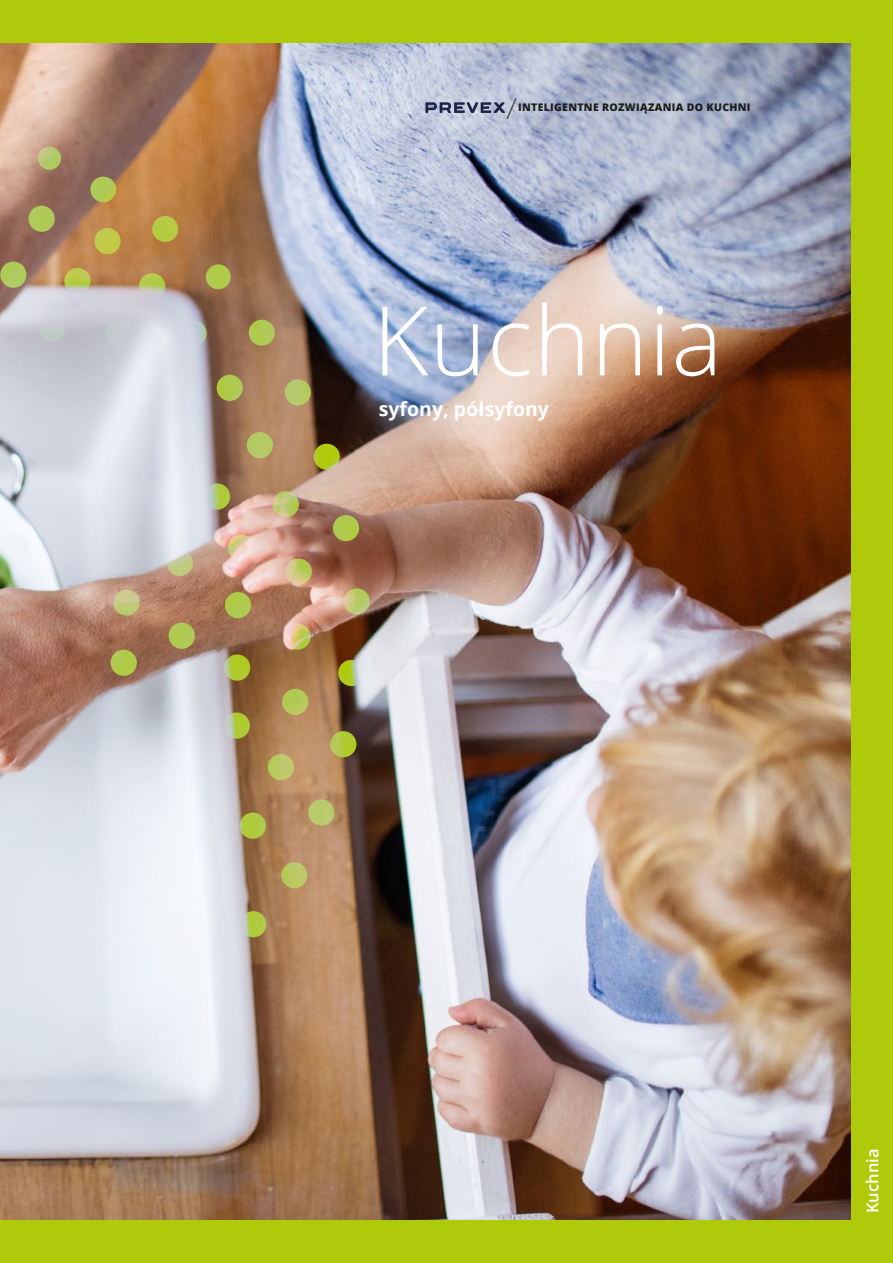
<style>
.page{position:relative;width:893px;height:1263px;background:#afca0b}
.page>*{position:absolute;margin:0;border:0;box-sizing:border-box;transform-origin:0 0}
.ok{font:300 96px "Open Sans";letter-spacing:.01em;color:#fff}
.ok-2{font:700 19.5px "Open Sans";color:#fff}
.ok-3{font:600 16.5px "Open Sans";color:#fff}
.text{font:800 10.5px "Open Sans";letter-spacing:.03em;color:#1d1d1b}
</style>
<div class="page">
<img style="left:0;top:43px;width:850px;height:1177px">
<div style="left:8px;top:1090px;width:26px;height:26px;background:#d0d4df;border-radius:50%"></div>
<div style="left:66px;top:1063px;width:26px;height:26px;background:#cfd5e1;border-radius:50%"></div>
<div style="left:25px;top:1017px;width:26px;height:26px;background:#dce3eb;border-radius:50%"></div>
<svg style="left:0;top:972px;width:9px;height:26px"></svg>
<svg style="left:0;top:907px;width:22px;height:26px"></svg>
<svg style="left:0;top:841px;width:22px;height:27px"></svg>
<div style="left:38px;top:807px;width:26px;height:26px;background:#dbdfea;border-radius:50%"></div>
<div style="left:72px;top:759px;width:26px;height:26px;background:#d1d8e2;border-radius:50%"></div>
<div style="left:98px;top:706px;width:26px;height:26px;background:#ccd3dd;border-radius:50%"></div>
<svg style="left:111px;top:650px;width:26px;height:26px"></svg>
<svg style="left:113px;top:589px;width:27px;height:27px"></svg>
<div style="left:100px;top:533px;width:26px;height:26px;background:#d6dae5;border-radius:50%"></div>
<svg style="left:167px;top:550px;width:26px;height:26px"></svg>
<svg style="left:169px;top:623px;width:26px;height:26px"></svg>
<svg style="left:224px;top:654px;width:26px;height:27px"></svg>
<div style="left:164px;top:693px;width:26px;height:26px;background:linear-gradient(to right,#c2cad5,#f0f4f9);border-radius:50%"></div>
<svg style="left:224px;top:712px;width:26px;height:27px"></svg>
<div style="left:198px;top:763px;width:27px;height:26px;background:#dbdee7;border-radius:50%"></div>
<div style="left:137px;top:758px;width:26px;height:26px;background:#e1e6ed;border-radius:50%"></div>
<div style="left:167px;top:816px;width:26px;height:26px;background:#f3f6fb;border-radius:50%"></div>
<div style="left:101px;top:818px;width:26px;height:26px;background:#e6ebf3;border-radius:50%"></div>
<div style="left:131px;top:872px;width:26px;height:26px;background:#eef2f7;border-radius:50%"></div>
<div style="left:60px;top:876px;width:26px;height:26px;background:#e1e5ee;border-radius:50%"></div>
<div style="left:44px;top:946px;width:26px;height:27px;background:#e2e6ef;border-radius:50%"></div>
<div style="left:106px;top:931px;width:27px;height:26px;background:#ebf0f6;border-radius:50%"></div>
<div style="left:172px;top:922px;width:26px;height:26px;background:#f4f5fa;border-radius:50%"></div>
<div style="left:86px;top:994px;width:26px;height:26px;background:#e1e5ef;border-radius:50%"></div>
<div style="left:126px;top:1039px;width:26px;height:26px;background:#e4e8f1;border-radius:50%"></div>
<div style="left:153px;top:985px;width:26px;height:27px;background:#edf2f8;border-radius:50%"></div>
<div style="left:214px;top:969px;width:25px;height:25px;background:#dde1ea;border-radius:50%"></div>
<svg style="left:240px;top:911px;width:26px;height:26px"></svg>
<div style="left:203px;top:864px;width:26px;height:27px;background:#e1e6ed;border-radius:50%"></div>
<svg style="left:240px;top:813px;width:26px;height:26px"></svg>
<svg style="left:281px;top:862px;width:26px;height:26px"></svg>
<div style="left:308px;top:799px;width:26px;height:26px;background:#bbca6d;border-radius:50%"></div>
<div style="left:268px;top:754px;width:26px;height:26px;background:linear-gradient(to right,#b3ca56,#c3c871);border-radius:50%"></div>
<svg style="left:330px;top:731px;width:26px;height:26px"></svg>
<div style="left:282px;top:689px;width:26px;height:26px;background:#b3ca58;border-radius:50%"></div>
<svg style="left:338px;top:660px;width:26px;height:26px"></svg>
<svg style="left:344px;top:588px;width:26px;height:26px"></svg>
<div style="left:333px;top:515px;width:26px;height:26px;background:linear-gradient(to bottom,#aec852,#afc943);border-radius:50%"></div>
<svg style="left:286px;top:558px;width:26px;height:27px"></svg>
<svg style="left:284px;top:623px;width:27px;height:27px"></svg>
<div style="left:225px;top:592px;width:26px;height:26px;background:#afca4b;border-radius:50%"></div>
<svg style="left:228px;top:535px;width:26px;height:26px"></svg>
<svg style="left:204px;top:483px;width:26px;height:27px"></svg>
<div style="left:142px;top:486px;width:26px;height:26px;background:linear-gradient(to right,#c6cad6,#e2e6f0);border-radius:50%"></div>
<div style="left:112px;top:429px;width:26px;height:26px;background:#e5eaf0;border-radius:50%"></div>
<div style="left:81px;top:376px;width:27px;height:26px;background:#c8ccd7;border-radius:50%"></div>
<div style="left:147px;top:372px;width:27px;height:27px;background:#dde2e9;border-radius:50%"></div>
<div style="left:179px;top:427px;width:26px;height:27px;background:#dde1eb;border-radius:50%"></div>
<svg style="left:217px;top:375px;width:26px;height:26px"></svg>
<div style="left:247px;top:432px;width:26px;height:26px;background:#b4ca64;border-radius:50%"></div>
<svg style="left:273px;top:491px;width:26px;height:26px"></svg>
<svg style="left:314px;top:444px;width:26px;height:26px"></svg>
<svg style="left:285px;top:379px;width:26px;height:26px"></svg>
<svg style="left:249px;top:320px;width:26px;height:26px"></svg>
<div style="left:206px;top:264px;width:25px;height:25px;background:#afca4a;border-radius:50%"></div>
<svg style="left:180px;top:320px;width:26px;height:27px"></svg>
<div style="left:106px;top:321px;width:26px;height:26px;background:#c5cad1;border-radius:50%"></div>
<svg style="left:139px;top:273px;width:26px;height:26px"></svg>
<div style="left:152px;top:216px;width:26px;height:26px;background:#b6ca42;border-radius:50%"></div>
<div style="left:94px;top:228px;width:27px;height:26px;background:#c1ca4a;border-radius:50%"></div>
<svg style="left:90px;top:177px;width:26px;height:25px"></svg>
<svg style="left:38px;top:147px;width:23px;height:23px"></svg>
<div style="left:29px;top:206px;width:26px;height:26px;background:#afca58;border-radius:50%"></div>
<div style="left:0;top:262px;width:26px;height:26px;background:#afca5c;border-radius:50%"></div>
<svg style="left:64px;top:268px;width:27px;height:26px"></svg>
<div style="left:39px;top:316px;width:26px;height:26px;background:linear-gradient(to bottom,#d3cfdd,#b9c8c0);border-radius:50%"></div>
<svg style="left:0;top:143px;width:4px;height:27px"></svg>
<svg style="left:0;top:387px;width:3px;height:26px"></svg>
<div style="left:24px;top:366px;width:26px;height:27px;background:#c6cad5;border-radius:50%"></div>
<div style="left:38px;top:426px;width:27px;height:26px;background:#d0d4df;border-radius:50%"></div>
<div style="left:72px;top:478px;width:26px;height:26px;background:#e6eaf1;border-radius:50%"></div>
<svg style="left:425px;top:96px;width:93px;height:25px;background:#a1a8be"></svg>
<p class="text" style="left:518px;top:99px;width:234px">INTELIGENTNE ROZWIĄZANIA DO KUCHNI</p>
<p class="ok" style="left:373px;top:275px;width:351px">Kuchnia</p>
<p class="ok-2" style="left:379px;top:395px;width:172px">syfony, półsyfony</p>
<p class="ok-3" style="left:861px;top:1213px;width:66px;rotate:-90deg">Kuchnia</p>
</div>
